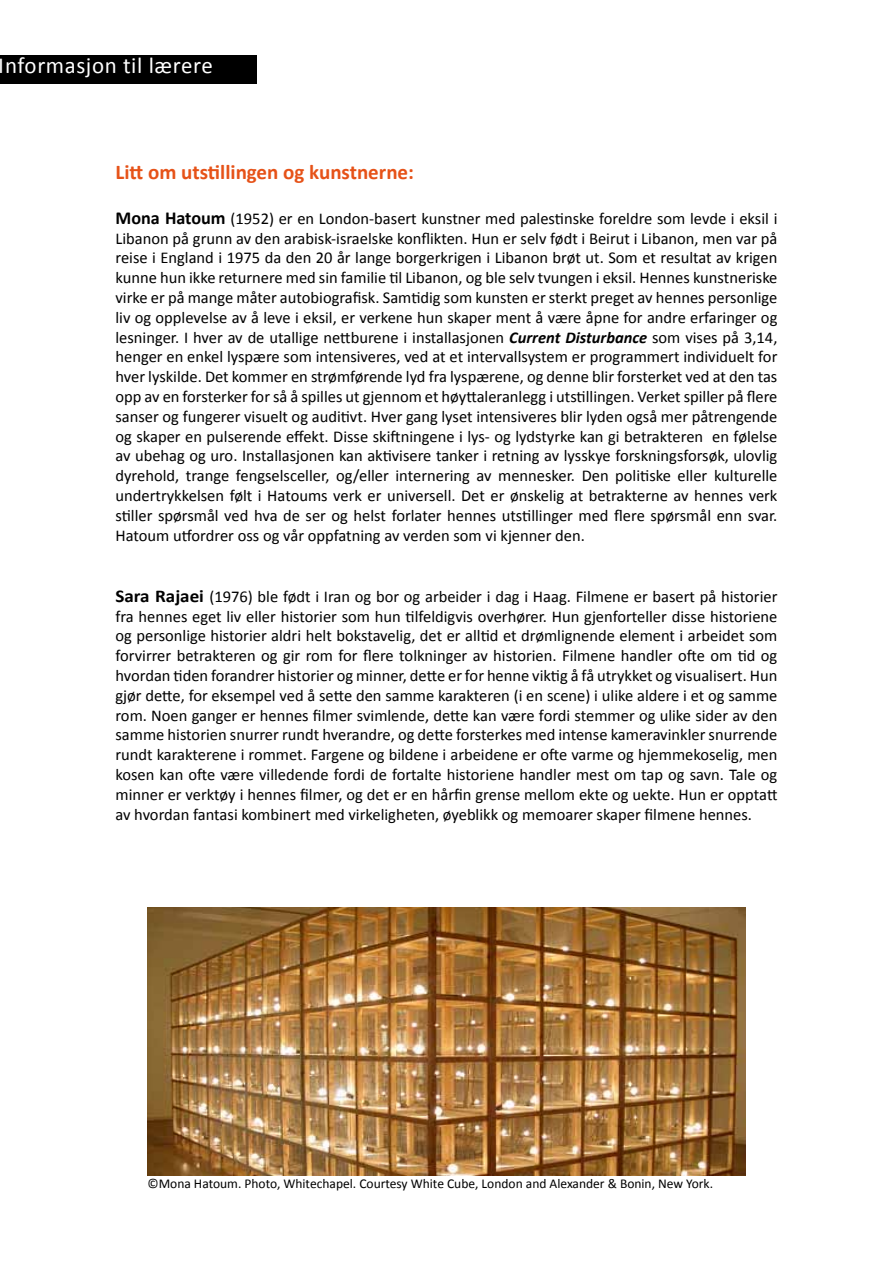
<style>
.page{position:relative;width:893px;height:1263px;background:#fff}
.page>*{position:absolute;margin:0;border:0;box-sizing:border-box;transform-origin:0 0}
.t1{font:22.95px "Calibri";letter-spacing:.025em;color:#fff}
.t2{font:700 21px "Calibri";color:#e65218}
.t3{font:16.5px/19.8px "Calibri";color:#000;text-align:justify}
.t4{font:13.5px "Calibri";color:#000}
.s1{font-weight:700;font-size:18.3px}
.s2{font-weight:700;font-style:italic}
.s3{font-weight:700;font-size:18px}
</style>
<div class="page">
<div style="left:0;top:56px;width:256px;height:28px;background:#000"></div>
<img style="left:147px;top:907px;width:599px;height:268px">
<h1 class="t1" style="left:-1px;top:51px;width:216px">Informasjon til lærere</h1>
<p class="t2" style="left:115px;top:158px;width:300px">Litt om utstillingen og kunstnerne:</p>
<p class="t3" style="left:115px;top:208px;width:663px"><span class="s1">Mona Hatoum</span> (1952) er en London-basert kunstner med palestinske foreldre som levde i eksil i Libanon på grunn av den arabisk-israelske konflikten. Hun er selv født i Beirut i Libanon, men var på reise i England i 1975 da den 20 år lange borgerkrigen i Libanon brøt ut. Som et resultat av krigen kunne hun ikke returnere med sin familie til Libanon, og ble selv tvungen i eksil. Hennes kunstneriske virke er på mange måter autobiografisk. Samtidig som kunsten er sterkt preget av hennes personlige liv og opplevelse av å leve i eksil, er verkene hun skaper ment å være åpne for andre erfaringer og lesninger. I hver av de utallige nettburene i installasjonen <span class="s2">Current Disturbance</span> som vises på 3,14, henger en enkel lyspære som intensiveres, ved at et intervallsystem er programmert individuelt for hver lyskilde. Det kommer en strømførende lyd fra lyspærene, og denne blir forsterket ved at den tas opp av en forsterker for så å spilles ut gjennom et høyttaleranlegg i utstillingen. Verket spiller på flere sanser og fungerer visuelt og auditivt. Hver gang lyset intensiveres blir lyden også mer påtrengende og skaper en pulserende effekt. Disse skiftningene i lys- og lydstyrke kan gi betrakteren en følelse av ubehag og uro. Installasjonen kan aktivisere tanker i retning av lysskye forskningsforsøk, ulovlig dyrehold, trange fengselsceller, og/eller internering av mennesker. Den politiske eller kulturelle undertrykkelsen følt i Hatoums verk er universell. Det er ønskelig at betrakterne av hennes verk stiller spørsmål ved hva de ser og helst forlater hennes utstillinger med flere spørsmål enn svar.<br>Hatoum utfordrer oss og vår oppfatning av verden som vi kjenner den.</p>
<p class="t3" style="left:115px;top:586px;width:663px"><span class="s3">Sara Rajaei</span> (1976) ble født i Iran og bor og arbeider i dag i Haag. Filmene er basert på historier fra hennes eget liv eller historier som hun tilfeldigvis overhører. Hun gjenforteller disse historiene og personlige historier aldri helt bokstavelig, det er alltid et drømlignende element i arbeidet som forvirrer betrakteren og gir rom for flere tolkninger av historien. Filmene handler ofte om tid og hvordan tiden forandrer historier og minner, dette er for henne viktig å få utrykket og visualisert. Hun gjør dette, for eksempel ved å sette den samme karakteren (i en scene) i ulike aldere i et og samme rom. Noen ganger er hennes filmer svimlende, dette kan være fordi stemmer og ulike sider av den samme historien snurrer rundt hverandre, og dette forsterkes med intense kameravinkler snurrende rundt karakterene i rommet. Fargene og bildene i arbeidene er ofte varme og hjemmekoselig, men kosen kan ofte være villedende fordi de fortalte historiene handler mest om tap og savn. Tale og minner er verktøy i hennes filmer, og det er en hårfin grense mellom ekte og uekte. Hun er opptatt av hvordan fantasi kombinert med virkeligheten, øyeblikk og memoarer skaper filmene hennes.</p>
<p class="t4" style="left:147px;top:1175px;width:567px">©Mona Hatoum. Photo, Whitechapel. Courtesy White Cube, London and Alexander &amp; Bonin, New York.</p>
</div>
